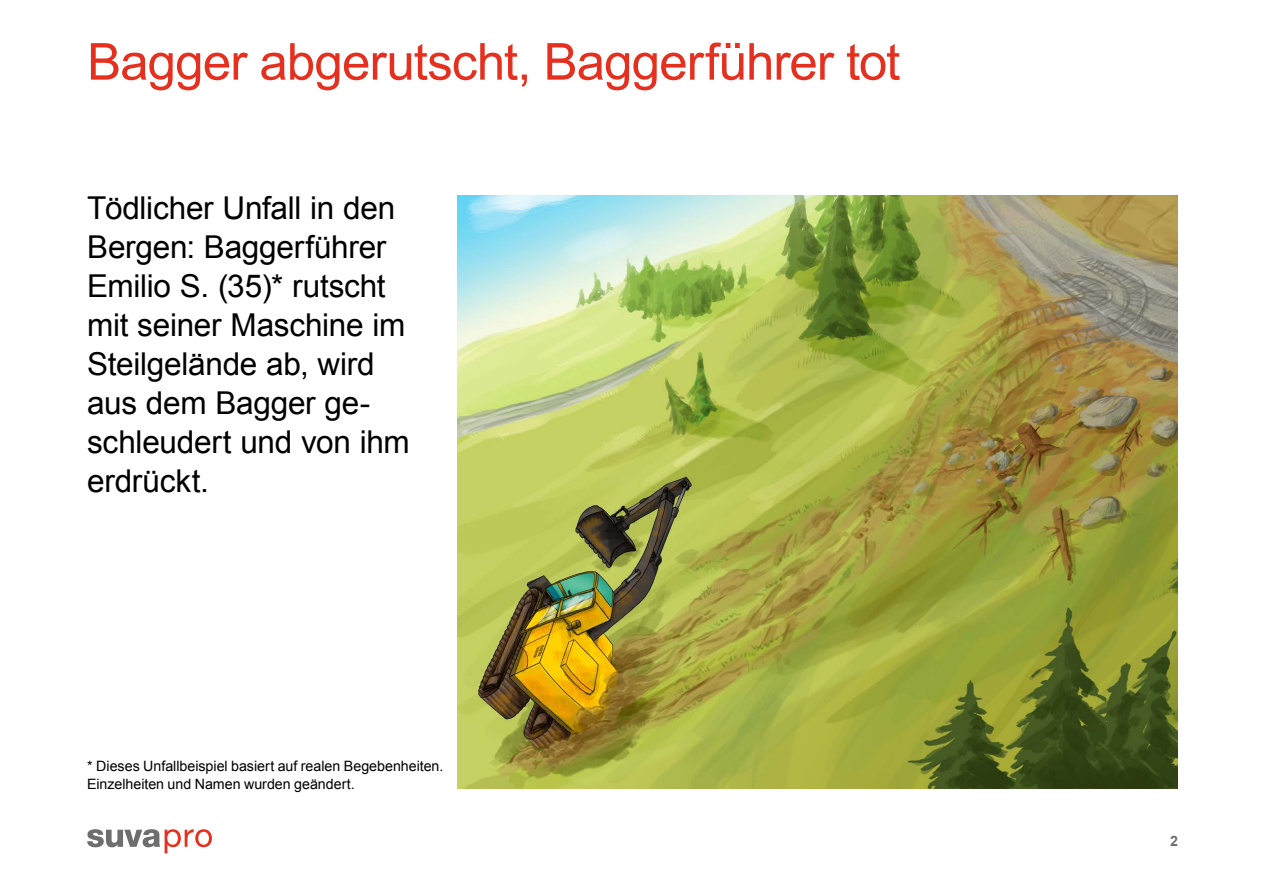
<style>
.page{position:relative;width:1263px;height:893px;background:#fff}
.page>*{position:absolute;margin:0;border:0;box-sizing:border-box;transform-origin:0 0}
.t1{font:51px "Arial";letter-spacing:-.015em;color:#e6301f}
.t2{font:31.5px/39px "Arial";letter-spacing:-.01em;color:#000}
.t3{font:14.25px/18px "Arial";color:#000}
.t4{font:700 14.25px "Arial";color:#6e6e6e}
</style>
<div class="page">
<svg style="left:87px;top:829px;width:125px;height:24px"></svg>
<img style="left:457px;top:196px;width:721px;height:592px">
<h1 class="t1" style="left:87px;top:28px;width:814px">Bagger abgerutscht, Baggerführer tot</h1>
<p class="t2" style="left:87px;top:188px;width:324px">Tödlicher Unfall in den<br>Bergen: Baggerführer<br>Emilio S. (35)* rutscht mit seiner Maschine im<br>Steilgelände ab, wird aus dem Bagger ge&shy;schleudert und von ihm erdrückt.</p>
<p class="t3" style="left:87px;top:757px;width:358px">* Dieses Unfallbeispiel basiert auf realen Begebenheiten.<br>Einzelheiten und Namen wurden geändert.</p>
<p class="t4" style="left:1170px;top:832px;width:9px">2</p>
</div>
